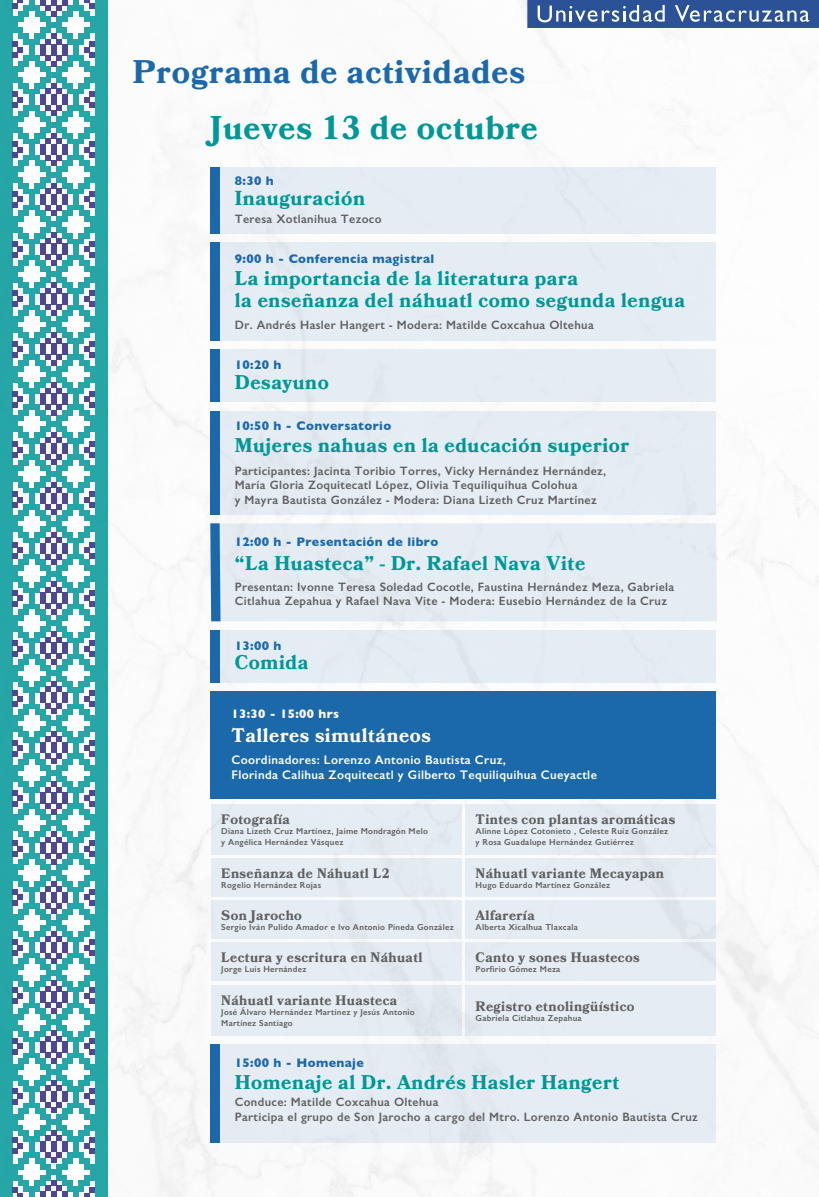
<style>
.page{position:relative;width:819px;height:1197px;background:#fff}
.page>*{position:absolute;margin:0;border:0;box-sizing:border-box;transform-origin:0 0}
.t1{font:700 32.81px "Bookmania";letter-spacing:.03em;color:#009798}
.t2{font:700 32.73px "Bookmania";letter-spacing:.03em;color:#1b68ab}
.t3{font:700 20.21px "Bookmania";letter-spacing:.03em;color:#009798}
.t4{font:700 19.86px/21.5px "Bookmania";letter-spacing:.03em;color:#009798}
.t5{font:700 19.6px "Bookmania";letter-spacing:.03em;color:#fff}
.t6{font:700 13.74px "Bookmania";letter-spacing:.03em;color:#606060}
.t7{font:700 12.69px "Gill Sans";letter-spacing:.03em;color:#1b68ab}
.t8{font:600 12.51px/15px "Gill Sans";letter-spacing:.03em;color:#fff}
.t9{font:700 12.51px "Gill Sans";letter-spacing:.03em;color:#fff}
.t10{font:600 12.16px/14.6px "Gill Sans";letter-spacing:.03em;color:#606060}
.t11{font:600 8.75px/10.5px "Gill Sans";letter-spacing:.03em;color:#606060}
</style>
<div class="page">
<img style="left:107px;top:0;width:712px;height:1197px">
<div style="left:95px;top:0;width:12px;height:1197px;background:#26a6a7"></div>
<div style="left:0;top:0;width:12px;height:1197px;background:#26a5a6"></div>
<svg style="left:12px;top:0;width:83px;height:1197px"></svg>
<div style="left:527px;top:0;width:292px;height:28px;background:#2b5297"></div>
<svg style="left:538px;top:5px;width:127px;height:17px"></svg>
<svg style="left:675px;top:5px;width:134px;height:17px"></svg>
<div style="left:210px;top:167px;width:506px;height:66px;background:#e5edf4"></div>
<div style="left:210px;top:167px;width:10px;height:66px;background:#1b68ab"></div>
<div style="left:210px;top:242px;width:506px;height:99px;background:#e5edf4"></div>
<div style="left:210px;top:242px;width:10px;height:99px;background:#1b68ab"></div>
<div style="left:210px;top:1044px;width:506px;height:98px;background:#e5ecf3"></div>
<div style="left:210px;top:1044px;width:10px;height:98px;background:#1b68ab"></div>
<div style="left:210px;top:411px;width:506px;height:104px;background:#e5edf4"></div>
<div style="left:210px;top:411px;width:10px;height:104px;background:#1b68ab"></div>
<div style="left:221px;top:523px;width:496px;height:98px;background:#e5edf4"></div>
<svg style="left:210px;top:523px;width:11px;height:98px"></svg>
<div style="left:210px;top:350px;width:506px;height:52px;background:#e5edf4"></div>
<div style="left:210px;top:350px;width:10px;height:52px;background:#1b68ab"></div>
<div style="left:210px;top:630px;width:506px;height:53px;background:#e5edf4"></div>
<div style="left:210px;top:630px;width:10px;height:53px;background:#1b68ab"></div>
<div style="left:211px;top:804px;width:251px;height:51px;background:#e5edf4"></div>
<div style="left:211px;top:858px;width:251px;height:39px;background:#e5edf4"></div>
<div style="left:211px;top:900px;width:251px;height:39px;background:#e5ecf3"></div>
<div style="left:211px;top:942px;width:251px;height:39px;background:#e5ecf3"></div>
<div style="left:211px;top:985px;width:251px;height:50px;background:#e5ecf3"></div>
<div style="left:465px;top:804px;width:251px;height:51px;background:#e5ecf3"></div>
<div style="left:465px;top:858px;width:251px;height:39px;background:#e5ecf3"></div>
<div style="left:465px;top:900px;width:251px;height:39px;background:#e5ecf3"></div>
<div style="left:465px;top:942px;width:251px;height:39px;background:#e5ecf3"></div>
<div style="left:465px;top:985px;width:251px;height:50px;background:#e5ecf3"></div>
<div style="left:210px;top:691px;width:506px;height:108px;background:#1b68ab"></div>
<h2 class="t2" style="left:133px;top:52px;width:394px">Programa de actividades</h2>
<h1 class="t1" style="left:210px;top:108px;width:329px">Jueves 13 de octubre</h1>
<p class="t7" style="left:235px;top:171px;width:41px">8:30 h</p>
<h3 class="t3" style="left:235px;top:186px;width:132px">Inauguración</h3>
<p class="t10" style="left:235px;top:212px;width:148px">Teresa Xotlanihua Tezoco</p>
<p class="t7" style="left:235px;top:249px;width:201px">9:00 h - Conferencia magistral</p>
<h3 class="t4" style="left:235px;top:267px;width:452px">La importancia de la literatura para<br>la enseñanza del náhuatl como segunda lengua</h3>
<p class="t10" style="left:235px;top:318px;width:361px">Dr. Andrés Hasler Hangert - Modera: Matilde Coxcahua Oltehua</p>
<p class="t7" style="left:235px;top:355px;width:48px">10:20 h</p>
<h3 class="t4" style="left:235px;top:371px;width:96px">Desayuno</h3>
<p class="t7" style="left:235px;top:416px;width:158px">10:50 h - Conversatorio</p>
<h3 class="t4" style="left:235px;top:434px;width:396px">Mujeres nahuas en la educación superior</h3>
<p class="t10" style="left:235px;top:463px;width:373px">Participantes: Jacinta Toribio Torres, Vicky Hernández Hernández,<br>María Gloria Zoquitecatl López, Olivia Tequiliquihua Colohua<br>y Mayra Bautista González - Modera: Diana Lizeth Cruz Martínez</p>
<p class="t7" style="left:235px;top:531px;width:205px">12:00 h - Presentación de libro</p>
<h3 class="t4" style="left:235px;top:552px;width:352px">“La Huasteca” - Dr. Rafael Nava Vite</h3>
<p class="t10" style="left:235px;top:579px;width:441px">Presentan: Ivonne Teresa Soledad Cocotle, Faustina Hernández Meza, Gabriela<br>Citlahua Zepahua y Rafael Nava Vite - Modera: Eusebio Hernández de la Cruz</p>
<p class="t7" style="left:235px;top:635px;width:48px">13:00 h</p>
<h3 class="t4" style="left:235px;top:652px;width:75px">Comida</h3>
<p class="t9" style="left:231px;top:704px;width:109px">13:30 - 15:00 hrs</p>
<h3 class="t5" style="left:231px;top:724px;width:201px">Talleres simultáneos</h3>
<p class="t8" style="left:231px;top:752px;width:367px">Coordinadores: Lorenzo Antonio Bautista Cruz,<br>Florinda Calihua Zoquitecatl y Gilberto Tequiliquihua Cueyactle</p>
<p class="t6" style="left:221px;top:811px;width:70px">Fotografía</p>
<p class="t11" style="left:221px;top:826px;width:208px">Diana Lizeth Cruz Martínez, Jaime Mondragón Melo y Angélica Hernández Vásquez</p>
<p class="t6" style="left:221px;top:865px;width:170px">Enseñanza de Náhuatl L2</p>
<p class="t11" style="left:221px;top:880px;width:101px">Rogelio Hernández Rojas</p>
<p class="t6" style="left:221px;top:907px;width:82px">Son Jarocho</p>
<p class="t11" style="left:221px;top:922px;width:234px">Sergio Iván Pulido Amador e Ivo Antonio Pineda González</p>
<p class="t6" style="left:221px;top:949px;width:203px">Lectura y escritura en Náhuatl</p>
<p class="t11" style="left:221px;top:964px;width:87px">Jorge Luis Hernández</p>
<p class="t6" style="left:221px;top:992px;width:177px">Náhuatl variante Huasteca</p>
<p class="t11" style="left:221px;top:1007px;width:195px">José Álvaro Hernández Martínez y Jesús Antonio<br>Martínez Santiago</p>
<p class="t6" style="left:476px;top:811px;width:201px">Tintes con plantas aromáticas</p>
<p class="t11" style="left:476px;top:826px;width:194px">Alinne López Cotonieto , Celeste Ruíz González y Rosa Guadalupe Hernández Gutiérrez</p>
<p class="t6" style="left:476px;top:865px;width:190px">Náhuatl variante Mecayapan</p>
<p class="t11" style="left:476px;top:880px;width:136px">Hugo Eduardo Martínez González</p>
<p class="t6" style="left:476px;top:907px;width:61px">Alfarería</p>
<p class="t11" style="left:476px;top:922px;width:104px">Alberta Xicalhua Tlaxcala</p>
<p class="t6" style="left:476px;top:949px;width:166px">Canto y sones Huastecos</p>
<p class="t11" style="left:476px;top:964px;width:86px">Porfirio Gómez Meza</p>
<p class="t6" style="left:476px;top:998px;width:160px">Registro etnolingüístico</p>
<p class="t11" style="left:476px;top:1013px;width:108px">Gabriela Citlahua Zepahua</p>
<p class="t7" style="left:235px;top:1052px;width:131px">15:00 h - Homenaje</p>
<h3 class="t4" style="left:235px;top:1071px;width:386px">Homenaje al Dr. Andrés Hasler Hangert</h3>
<p class="t10" style="left:235px;top:1095px;width:465px">Conduce: Matilde Coxcahua Oltehua<br>Participa el grupo de Son Jarocho a cargo del Mtro. Lorenzo Antonio Bautista Cruz</p>
</div>
